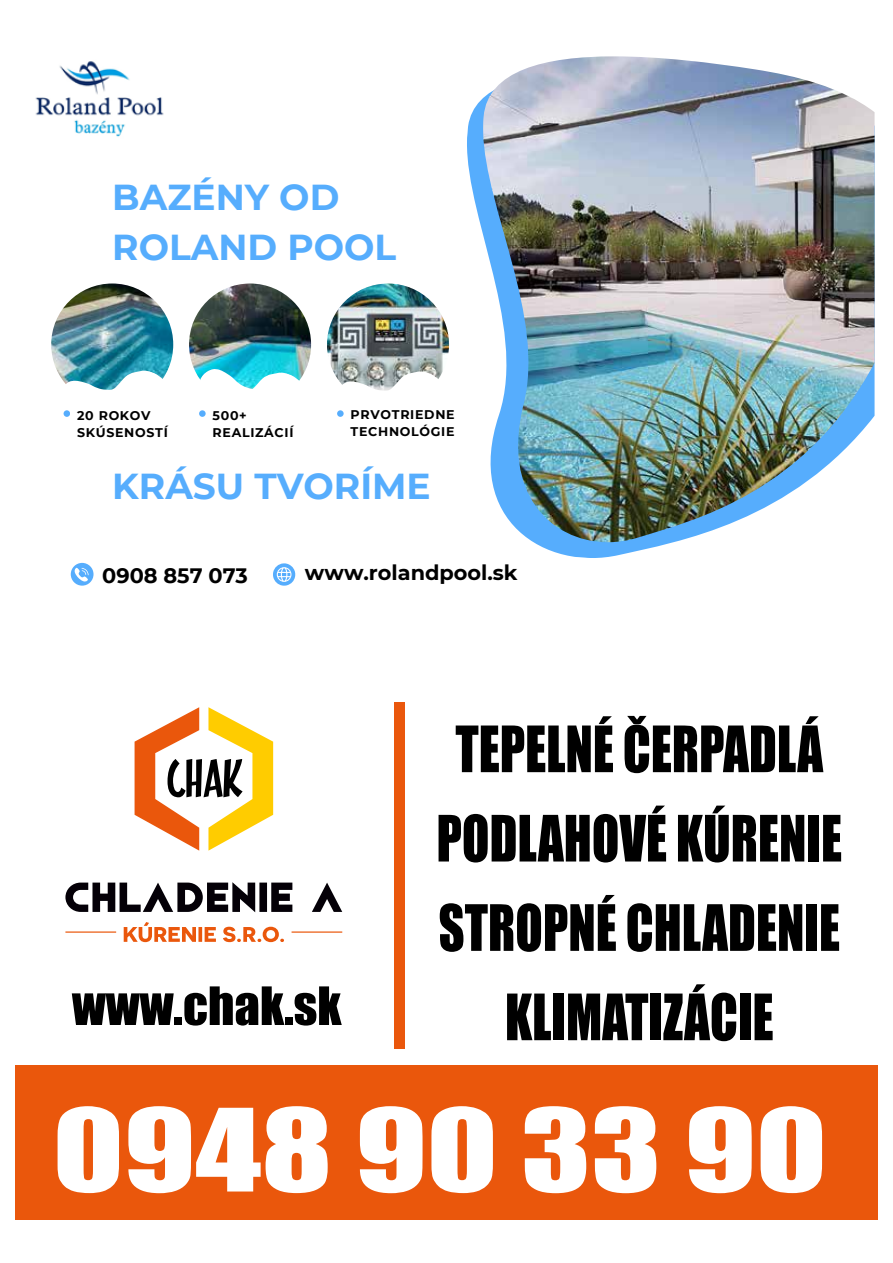
<style>
.page{position:relative;width:893px;height:1263px;background:#fff}
.page>*{position:absolute;margin:0;border:0;box-sizing:border-box;transform-origin:0 0}
.t1{font:700 36px/50.1px "Montserrat";color:#56adfd}
.t2{font:700 20.85px "Montserrat";color:#000}
.t3{font:700 12.6px/17.4px "Montserrat";letter-spacing:.055em;color:#000}
</style>
<div class="page">
<svg style="left:467px;top:98px;width:207px;height:460px"></svg>
<img style="left:483px;top:56px;width:391px;height:486px">
<img style="left:327px;top:283px;width:122px;height:122px;border-radius:61px">
<img style="left:189px;top:283px;width:122px;height:122px;border-radius:61px">
<svg style="left:336px;top:371px;width:107px;height:46px"></svg>
<div style="left:337px;top:410px;width:7px;height:7px;background:#56adfd;border-radius:3px"></div>
<svg style="left:273px;top:563px;width:23px;height:23px"></svg>
<svg style="left:71px;top:563px;width:22px;height:23px"></svg>
<img style="left:35px;top:61px;width:129px;height:76px">
<svg style="left:196px;top:369px;width:110px;height:48px"></svg>
<img style="left:51px;top:283px;width:122px;height:122px;border-radius:61px">
<svg style="left:59px;top:371px;width:109px;height:46px"></svg>
<div style="left:15px;top:1065px;width:863px;height:155px;background:#ea570c"></div>
<svg style="left:65px;top:882px;width:277px;height:30px"></svg>
<svg style="left:124px;top:922px;width:160px;height:20px"></svg>
<hr style="left:65px;top:931px;width:51px;height:2px;background:#ea570c">
<hr style="left:292px;top:931px;width:50px;height:2px;background:#ea570c">
<svg style="left:135px;top:707px;width:138px;height:144px"></svg>
<div style="left:394px;top:702px;width:11px;height:346px;background:#ea570c"></div>
<svg style="left:456px;top:716px;width:157px;height:56px"></svg>
<svg style="left:625px;top:716px;width:198px;height:57px"></svg>
<svg style="left:439px;top:806px;width:227px;height:56px"></svg>
<svg style="left:678px;top:806px;width:126px;height:56px"></svg>
<div style="left:808px;top:815px;width:11px;height:46px;background:#000"></div>
<svg style="left:823px;top:815px;width:18px;height:46px"></svg>
<svg style="left:440px;top:895px;width:176px;height:57px"></svg>
<svg style="left:627px;top:903px;width:175px;height:49px"></svg>
<div style="left:806px;top:904px;width:11px;height:47px;background:#000"></div>
<svg style="left:821px;top:904px;width:18px;height:47px"></svg>
<svg style="left:507px;top:993px;width:44px;height:47px"></svg>
<div style="left:553px;top:993px;width:11px;height:47px;background:#000"></div>
<svg style="left:568px;top:993px;width:80px;height:47px"></svg>
<div style="left:651px;top:993px;width:10px;height:47px;background:#000"></div>
<svg style="left:663px;top:984px;width:73px;height:57px"></svg>
<div style="left:740px;top:993px;width:10px;height:47px;background:#000"></div>
<svg style="left:754px;top:993px;width:19px;height:47px"></svg>
<svg style="left:58px;top:1106px;width:61px;height:87px"></svg>
<svg style="left:128px;top:1106px;width:200px;height:87px"></svg>
<svg style="left:360px;top:1106px;width:63px;height:87px"></svg>
<svg style="left:431px;top:1106px;width:62px;height:87px"></svg>
<svg style="left:525px;top:1106px;width:61px;height:87px"></svg>
<svg style="left:595px;top:1106px;width:61px;height:87px"></svg>
<svg style="left:689px;top:1106px;width:63px;height:87px"></svg>
<svg style="left:761px;top:1106px;width:61px;height:87px"></svg>
<svg style="left:72px;top:993px;width:102px;height:32px"></svg>
<div style="left:174px;top:1017px;width:8px;height:8px;background:#000"></div>
<svg style="left:184px;top:986px;width:100px;height:39px"></svg>
<div style="left:285px;top:1017px;width:8px;height:8px;background:#000"></div>
<svg style="left:295px;top:986px;width:47px;height:39px"></svg>
<h1 class="t1" style="left:112px;top:170px;width:286px">BAZÉNY OD<br>ROLAND POOL</h1>
<p class="t3" style="left:77px;top:406px;width:92px">20 ROKOV<br>SKÚSENOSTÍ</p>
<p class="t3" style="left:213px;top:406px;width:82px">500+<br>REALIZÁCIÍ</p>
<p class="t3" style="left:351px;top:405px;width:106px">PRVOTRIEDNE<br>TECHNOLÓGIE</p>
<h1 class="t1" style="left:112px;top:459px;width:320px">KRÁSU TVORÍME</h1>
<h2 class="t2" style="left:102px;top:560px;width:147px">0908 857 073</h2>
<h2 class="t2" style="left:305px;top:558px;width:214px">www.rolandpool.sk</h2>
</div>
